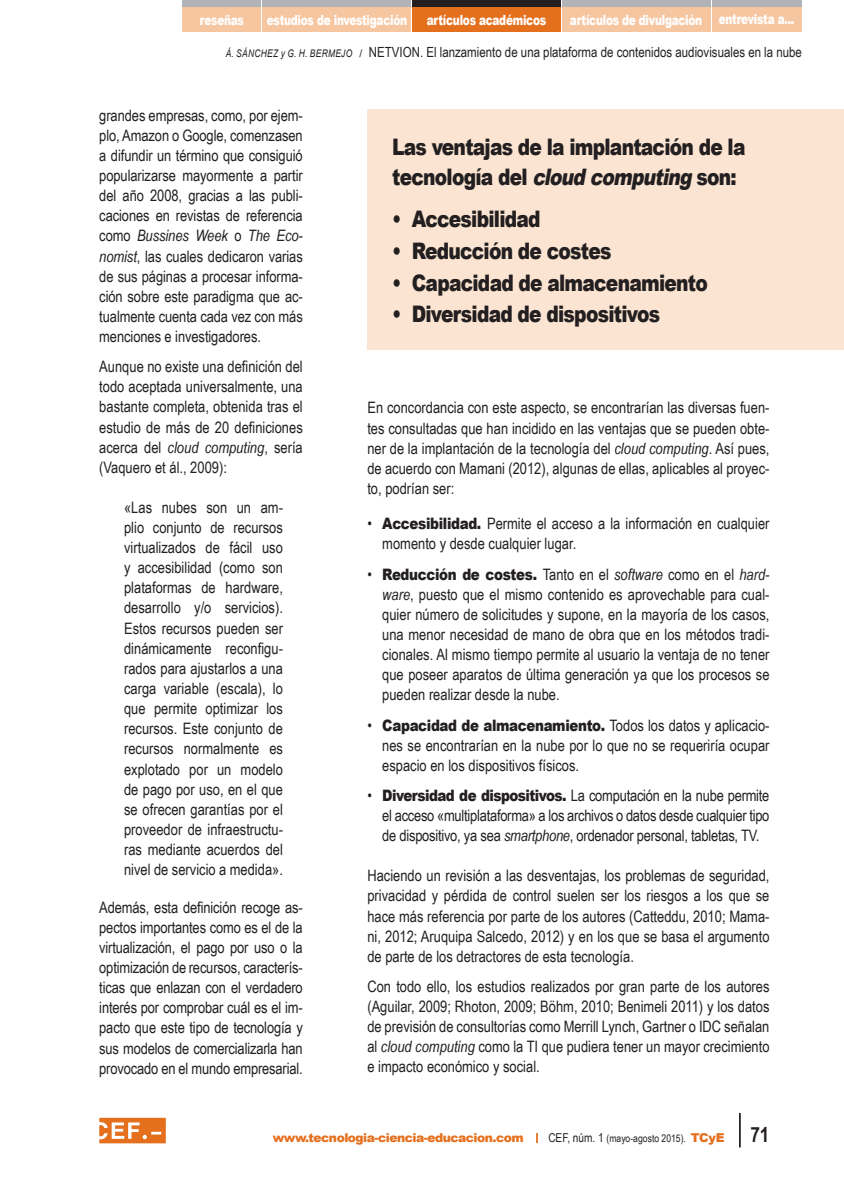
<style>
.page{position:relative;width:844px;height:1191px;background:#fff}
.page>*{position:absolute;margin:0;border:0;box-sizing:border-box;transform-origin:0 0}
.t1{font:900 22.75px/29.8px "Arial";letter-spacing:-.04em;color:#231f20;scale:.82 1}
.texto_general{font:15.75px/20.1px "Arial Narrow";color:#231f20;text-align:justify}
.sangria__bolo{font:15.75px/20.1px "Arial Narrow";color:#231f20;text-align:justify}
.entrecomillado{font:15.75px/20.1px "Arial Narrow";color:#231f20;text-align:justify}
.t2{font:14px "Arial Narrow";color:#231f20}
.t3{font:900 14px "Arial";letter-spacing:-.025em;color:#fff;scale:.75 1}
.t4{font:900 12.25px "Arial";letter-spacing:-.04em;color:#e4701e}
.t5{font:10.5px "Arial Narrow";color:#231f20}
.s1{font-family:"Arial";font-style:italic;font-size:10.5px}
.s2{font-family:"Arial";font-size:10.5px}
.s3{font-style:italic}
.s4{font-family:"Arial";font-weight:900}
.s5{font-size:12.25px}
.s6{font-family:"Arial";font-weight:900;font-size:12.25px;color:#e4701e}
.s7{font-weight:700;font-size:21px}
</style>
<div class="page">
<div style="left:711px;top:0;width:90px;height:7px;background:#b2b3b7"></div>
<div style="left:711px;top:7px;width:90px;height:25px;background:#f6c6a1"></div>
<div style="left:412px;top:0;width:148px;height:7px;background:#231f20"></div>
<div style="left:263px;top:0;width:148px;height:7px;background:#b2b3b7"></div>
<div style="left:182px;top:0;width:79px;height:7px;background:#b2b3b7"></div>
<div style="left:562px;top:0;width:148px;height:7px;background:#b2b3b7"></div>
<div style="left:412px;top:7px;width:148px;height:25px;background:#e4701e"></div>
<div style="left:263px;top:7px;width:148px;height:25px;background:#f6c6a1"></div>
<div style="left:182px;top:7px;width:79px;height:25px;background:#f6c6a1"></div>
<div style="left:562px;top:7px;width:148px;height:25px;background:#f6c6a1"></div>
<hr style="left:738px;top:1113px;width:2px;height:34px;background:#231f20">
<svg style="left:99px;top:1117px;width:67px;height:26px;background:#e99050"></svg>
<div style="left:367px;top:109px;width:476px;height:241px;background:#fbe5d2"></div>
<p class="t3" style="left:200px;top:10px;width:60px">reseñas</p>
<p class="t3" style="left:267px;top:10px;width:188px">estudios de investigación</p>
<p class="t3" style="left:427px;top:10px;width:160px">artículos académicos</p>
<p class="t3" style="left:570px;top:10px;width:301px">artículos de divulgación entrevista a...</p>
<p class="t2" style="left:226px;top:42px;width:577px"><span class="s1">Á. SÁNCHEZ y G. H. BERMEJO</span> <span class="s2">/</span> NETVION. El lanzamiento de una plataforma de contenidos audiovisuales en la nube</p>
<p class="texto_general" style="left:99px;top:104px;width:205px">grandes empresas, como, por ejem&shy;plo, Amazon o Google, comenzasen a difundir un término que consiguió popularizarse mayormente a partir del año 2008, gracias a las publi&shy;caciones en revistas de referencia como <span class="s3">Bussines Week</span> o <span class="s3">The Eco&shy;nomist</span>, las cuales dedicaron varias de sus páginas a procesar informa&shy;ción sobre este paradigma que ac&shy;tualmente cuenta cada vez con más menciones e investigadores.</p>
<p class="texto_general" style="left:99px;top:356px;width:205px">Aunque no existe una definición del todo aceptada universalmente, una bastante completa, obtenida tras el estudio de más de 20 definiciones acerca del <span class="s3">cloud computing</span>, sería (Vaquero et ál., 2009):</p>
<p class="entrecomillado" style="left:124px;top:496px;width:160px">«Las nubes son un am&shy;plio conjunto de recursos virtualizados de fácil uso y accesibilidad (como son plataformas de hardware, desarrollo y/o servicios).<br>Estos recursos pueden ser dinámicamente reconfigu&shy;rados para ajustarlos a una carga variable (escala), lo que permite optimizar los recursos. Este conjunto de recursos normalmente es explotado por un modelo de pago por uso, en el que se ofrecen garantías por el proveedor de infraestructu&shy;ras mediante acuerdos del nivel de servicio a medida».</p>
<p class="texto_general" style="left:99px;top:896px;width:205px">Además, esta definición recoge as&shy;pectos importantes como es el de la virtualización, el pago por uso o la optimización de recursos, caracterís&shy;ticas que enlazan con el verdadero interés por comprobar cuál es el im&shy;pacto que este tipo de tecnología y sus modelos de comercializarla han provocado en el mundo empresarial.</p>
<p class="t1" style="left:392px;top:131px;width:432px">Las ventajas de la implantación de la tecnología del <span class="s3">cloudcomputing</span>son:</p>
<p class="t1" style="left:392px;top:203px;width:182px">• Accesibilidad</p>
<p class="t1" style="left:392px;top:235px;width:269px">• Reducción de costes</p>
<p class="t1" style="left:392px;top:267px;width:386px">• Capacidad de almacenamiento</p>
<p class="t1" style="left:392px;top:299px;width:328px">• Diversidad de dispositivos</p>
<p class="texto_general" style="left:367px;top:397px;width:403px">En concordancia con este aspecto, se encontrarían las diversas fuen&shy;tes consultadas que han incidido en las ventajas que se pueden obte&shy;ner de la implantación de la tecnología del <span class="s3">cloud computing</span>. Así pues, de acuerdo con Mamani (2012), algunas de ellas, aplicables al proyec&shy;to, podrían ser:</p>
<p class="sangria__bolo" style="left:382px;top:513px;width:388px;text-indent:-15px">• <span class="s4">Accesibilidad.</span> Permite el acceso a la información en cualquier momento y desde cualquier lugar.</p>
<p class="sangria__bolo" style="left:382px;top:563px;width:388px;text-indent:-15px">• <span class="s4">Reducción de costes.</span> Tanto en el <span class="s3">software</span> como en el <span class="s3">hard&shy;ware</span>, puesto que el mismo contenido es aprovechable para cual&shy;quier número de solicitudes y supone, en la mayoría de los casos, una menor necesidad de mano de obra que en los métodos tradi&shy;cionales. Al mismo tiempo permite al usuario la ventaja de no tener que poseer aparatos de última generación ya que los procesos se pueden realizar desde la nube.</p>
<p class="sangria__bolo" style="left:382px;top:714px;width:388px;text-indent:-15px">• <span class="s4">Capacidad de almacenamiento.</span> Todos los datos y aplicacio&shy;nes se encontrarían en la nube por lo que no se requeriría ocupar espacio en los dispositivos físicos.</p>
<p class="sangria__bolo" style="left:382px;top:785px;width:388px;text-indent:-15px">• <span class="s4">Diversidad de dispositivos.</span> La computación en la nube permite el acceso «multiplataforma» a los archivos o datos desde cualquier tipo de dispositivo, ya sea <span class="s3">smartphone</span>, ordenador personal, tabletas, TV.</p>
<p class="texto_general" style="left:367px;top:865px;width:403px">Haciendo un revisión a las desventajas, los problemas de seguridad, privacidad y pérdida de control suelen ser los riesgos a los que se hace más referencia por parte de los autores (Catteddu, 2010; Mama&shy;ni, 2012; Aruquipa Salcedo, 2012) y en los que se basa el argumento de parte de los detractores de esta tecnología.</p>
<p class="texto_general" style="left:367px;top:975px;width:403px">Con todo ello, los estudios realizados por gran parte de los autores (Aguilar, 2009; Rhoton, 2009; Böhm, 2010; Benimeli 2011) y los datos de previsión de consultorías como Merrill Lynch, Gartner o IDC señalan al <span class="s3">cloud computing</span> como la TI que pudiera tener un mayor crecimiento e impacto económico y social.</p>
<p class="t4" style="left:273px;top:1129px;width:252px">www.tecnologia-ciencia-educacion.com</p>
<p class="t5" style="left:548px;top:1130px;width:222px"><span class="s5">CEF, núm. 1</span> (mayo-agosto 2015). <span class="s6">TCyE</span> <span class="s7">71</span></p>
</div>
